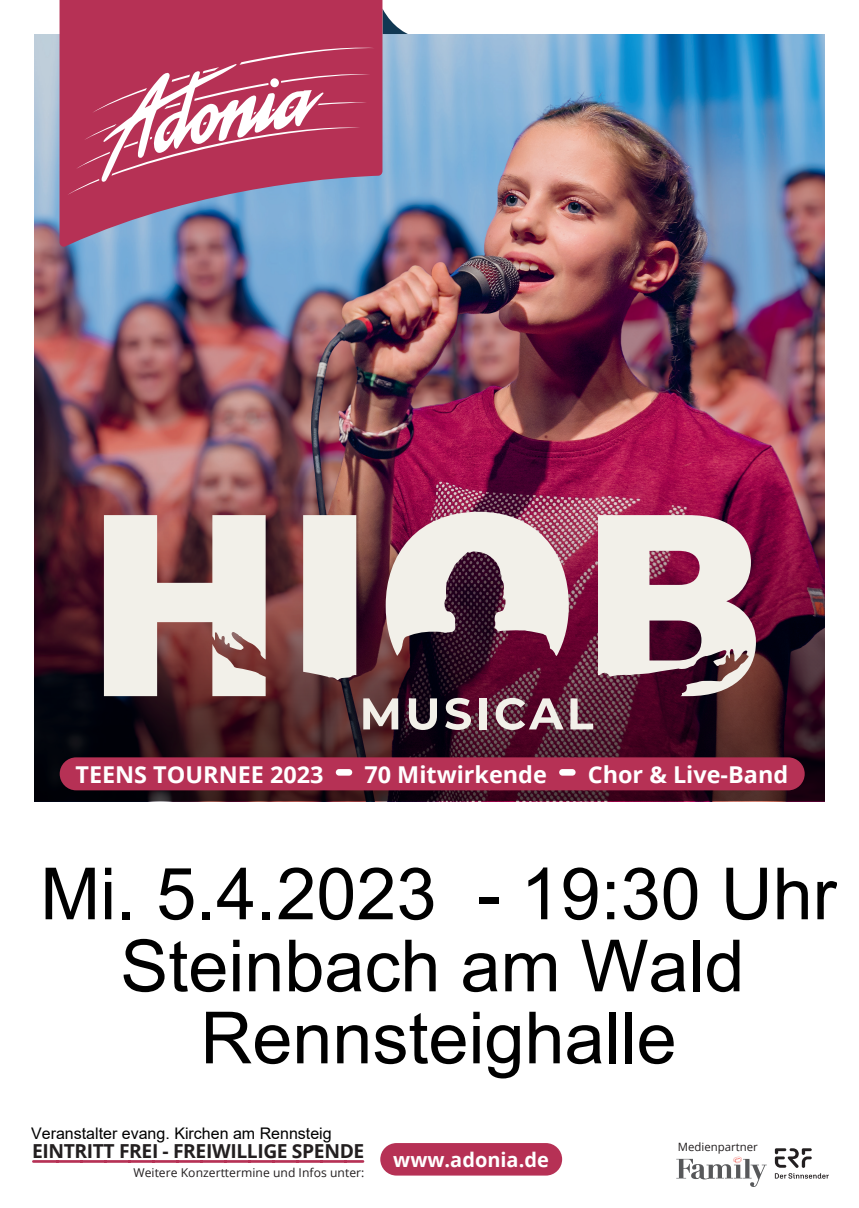
<style>
.page{position:relative;width:859px;height:1208px;background:#fff}
.page>*{position:absolute;margin:0;border:0;box-sizing:border-box;transform-origin:0 0}
.t1{font:72px/72px "Arial";color:#000;text-align:center}
.t2{font:700 23.2px "Open Sans";color:#fff}
.t3{font:700 20px "Open Sans";color:#fff}
.t4{font:700 19.3px "Open Sans";letter-spacing:-.02em;color:#231f20}
.t5{font:16px "Arial";color:#000}
.t6{font:12.1px "Open Sans";letter-spacing:.005em;color:#231f20}
.t7{font:11.4px "Open Sans";color:#231f20}
</style>
<div class="page">
<img style="left:34px;top:34px;width:791px;height:417px">
<svg style="left:382px;top:9px;width:26px;height:25px"></svg>
<svg style="left:60px;top:0;width:322px;height:247px;background:#9f5c81"></svg>
<svg style="left:67px;top:46px;width:308px;height:149px;background:#bf5674"></svg>
<div style="left:270px;top:78px;width:9px;height:9px;background:#fff;border-radius:50%"></div>
<img style="left:34px;top:451px;width:791px;height:350px">
<div style="left:60px;top:757px;width:745px;height:33px;background:#b63155;border-radius:16px"></div>
<div style="left:336px;top:769px;width:16px;height:6px;background:#fff;border-radius:3px"></div>
<div style="left:559px;top:769px;width:17px;height:6px;background:#fff;border-radius:3px"></div>
<svg style="left:676px;top:1156px;width:91px;height:31px"></svg>
<svg style="left:775px;top:1173px;width:54px;height:5px"></svg>
<svg style="left:775px;top:1148px;width:37px;height:19px"></svg>
<div style="left:380px;top:1143px;width:182px;height:32px;background:#b63155;border-radius:16px"></div>
<svg style="left:33px;top:1160px;width:330px;height:2px"></svg>
<svg style="left:104px;top:515px;width:162px;height:181px;background:#cab6b1"></svg>
<div style="left:303px;top:515px;width:53px;height:165px;background:#f2f0e9"></div>
<svg style="left:363px;top:512px;width:393px;height:218px;background:#9b7883"></svg>
<p class="t2" style="left:75px;top:758px;width:250px">TEENS TOURNEE 2023</p>
<p class="t2" style="left:364px;top:758px;width:184px">70 Mitwirkende</p>
<p class="t2" style="left:588px;top:758px;width:202px">Chor &amp; Live-Band</p>
<p class="t1" style="left:40px;top:857px;width:798px">Mi. 5.4.2023 - 19:30 Uhr<br>Steinbach am Wald<br>Rennsteighalle</p>
<p class="t5" style="left:31px;top:1122px;width:302px">Veranstalter evang. Kirchen am Rennsteig</p>
<p class="t4" style="left:32px;top:1137px;width:334px">EINTRITT FREI - FREIWILLIGE SPENDE</p>
<p class="t6" style="left:133px;top:1164px;width:232px">Weitere Konzerttermine und Infos unter:</p>
<p class="t3" style="left:393px;top:1145px;width:157px">www.adonia.de</p>
<p class="t7" style="left:678px;top:1138px;width:82px">Medienpartner</p>
</div>
